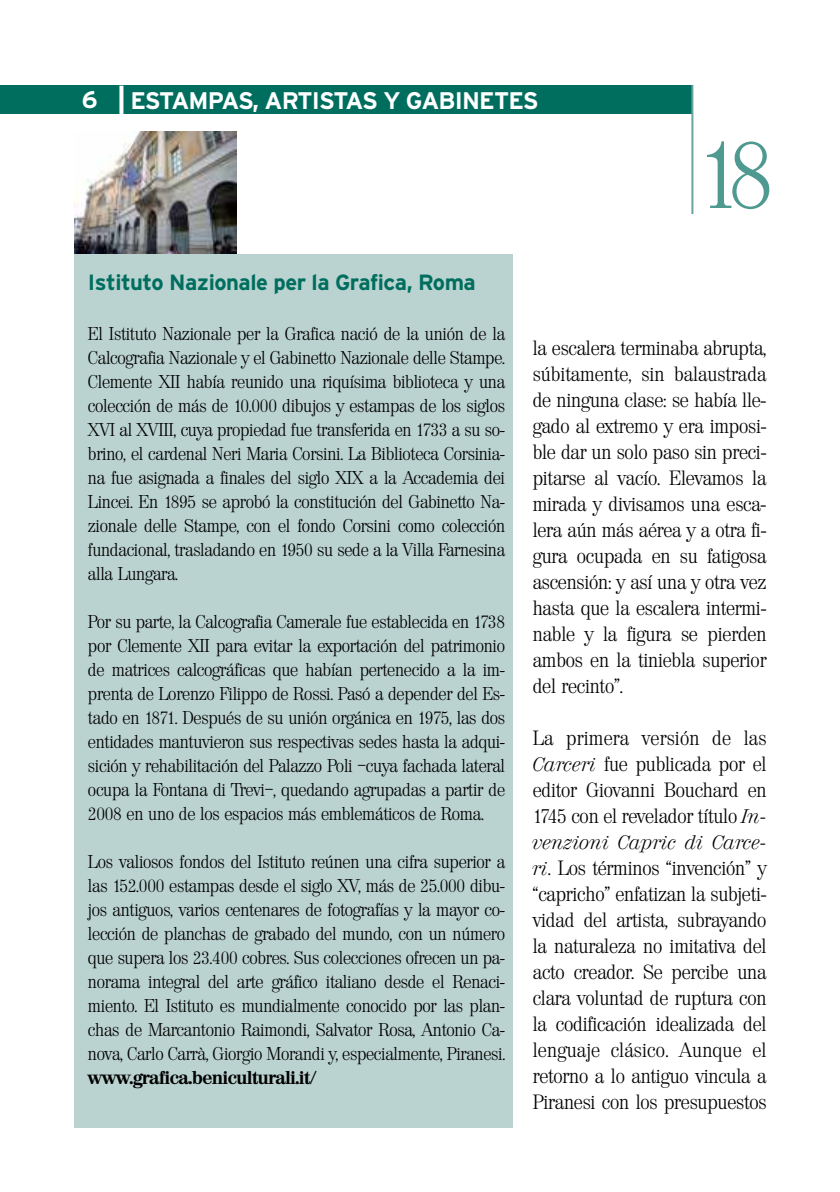
<style>
.page{position:relative;width:840px;height:1192px;background:#fff}
.page>*{position:absolute;margin:0;border:0;box-sizing:border-box;transform-origin:0 0}
.t1{font:300 95.4px "Valencia";color:#4e9990}
.t2{font:700 24px "Interstate";letter-spacing:-.04em;color:#fff}
.t3{font:700 22px "Interstate";letter-spacing:-.02em;color:#006e5f}
.t4{font:300 20px/26px "Valencia";letter-spacing:-.01em;color:#000;text-align:justify}
.t5{font:italic 300 19px "Valencia";color:#000}
.t6{font:300 18px/24px "Valencia";letter-spacing:-.015em;color:#000;text-align:justify}
.t7{font:700 18px "Valencia";letter-spacing:-.015em;color:#000}
.s1{font-style:italic;font-size:19px}
</style>
<div class="page">
<div style="left:0;top:86px;width:692px;height:28px;background:#006e5f"></div>
<svg style="left:119px;top:86px;width:4px;height:28px"></svg>
<hr style="left:691px;top:85px;width:2px;height:129px;background:#69a59e">
<div style="left:74px;top:254px;width:438px;height:873px;background:#bbd3d0"></div>
<img style="left:74px;top:131px;width:162px;height:123px">
<h2 class="t2" style="left:82px;top:90px;width:17px">6</h2>
<h2 class="t2" style="left:130px;top:91px;width:409px">ESTAMPAS, ARTISTAS Y GABINETES</h2>
<h1 class="t1" style="left:696px;top:130px;width:79px">18</h1>
<p class="t3" style="left:88px;top:274px;width:389px">Istituto Nazionale per la Grafica, Roma</p>
<p class="t6" style="left:88px;top:323px;width:418px">El Istituto Nazionale per la Grafica nació de la unión de la Calcografia Nazionale y el Gabinetto Nazionale delle Stampe.<br>Clemente XII había reunido una riquísima biblioteca y una colección de más de 10.000 dibujos y estampas de los siglos XVI al XVIII, cuya propiedad fue transferida en 1733 a su so&shy;brino, el cardenal Neri Maria Corsini. La Biblioteca Corsinia&shy;na fue asignada a finales del siglo XIX a la Accademia dei Lincei. En 1895 se aprobó la constitución del Gabinetto Na&shy;zionale delle Stampe, con el fondo Corsini como colección fundacional, trasladando en 1950 su sede a la Villa Farnesina alla Lungara.</p>
<p class="t6" style="left:88px;top:611px;width:418px">Por su parte, la Calcografia Camerale fue establecida en 1738 por Clemente XII para evitar la exportación del patrimonio de matrices calcográficas que habían pertenecido a la im&shy;prenta de Lorenzo Filippo de Rossi. Pasó a depender del Es&shy;tado en 1871. Después de su unión orgánica en 1975, las dos entidades mantuvieron sus respectivas sedes hasta la adqui&shy;sición y rehabilitación del Palazzo Poli –cuya fachada lateral ocupa la Fontana di Trevi–, quedando agrupadas a partir de 2008 en uno de los espacios más emblemáticos de Roma.</p>
<p class="t6" style="left:88px;top:851px;width:418px">Los valiosos fondos del Istituto reúnen una cifra superior a las 152.000 estampas desde el siglo XV, más de 25.000 dibu&shy;jos antiguos, varios centenares de fotografías y la mayor co&shy;lección de planchas de grabado del mundo, con un número que supera los 23.400 cobres. Sus colecciones ofrecen un pa&shy;norama integral del arte gráfico italiano desde el Renaci&shy;miento. El Istituto es mundialmente conocido por las plan&shy;chas de Marcantonio Raimondi, Salvator Rosa, Antonio Ca&shy;nova, Carlo Carrà, Giorgio Morandi y, especialmente, Piranesi.</p>
<p class="t7" style="left:88px;top:1070px;width:230px">www.grafica.beniculturali.it/</p>
<p class="t4" style="left:532px;top:337px;width:235px">la escalera terminaba abrupta, súbitamente, sin balaustrada de ninguna clase: se había lle&shy;gado al extremo y era imposi&shy;ble dar un solo paso sin preci&shy;pitarse al vacío. Elevamos la mirada y divisamos una esca&shy;lera aún más aérea y a otra fi&shy;gura ocupada en su fatigosa ascensión: y así una y otra vez hasta que la escalera intermi&shy;nable y la figura se pierden ambos en la tiniebla superior del recinto”.</p>
<p class="t4" style="left:532px;top:727px;width:235px">La primera versión de las <span class="s1">Carceri</span> fue publicada por el editor Giovanni Bouchard en 1745 con el revelador título <span class="s1">In-</span></p>
<p class="t5" style="left:532px;top:834px;width:235px">venzioni Capric di Car ce -</p>
<p class="t4" style="left:532px;top:857px;width:235px"><span class="s1">ri</span>. Los términos “invención” y “capricho” enfatizan la subjeti&shy;vidad del artista, subrayando la naturaleza no imitativa del acto creador. Se percibe una clara voluntad de ruptura con la codificación idealizada del lenguaje clásico. Aunque el retorno a lo antiguo vincula a Piranesi con los presupuestos</p>
</div>
